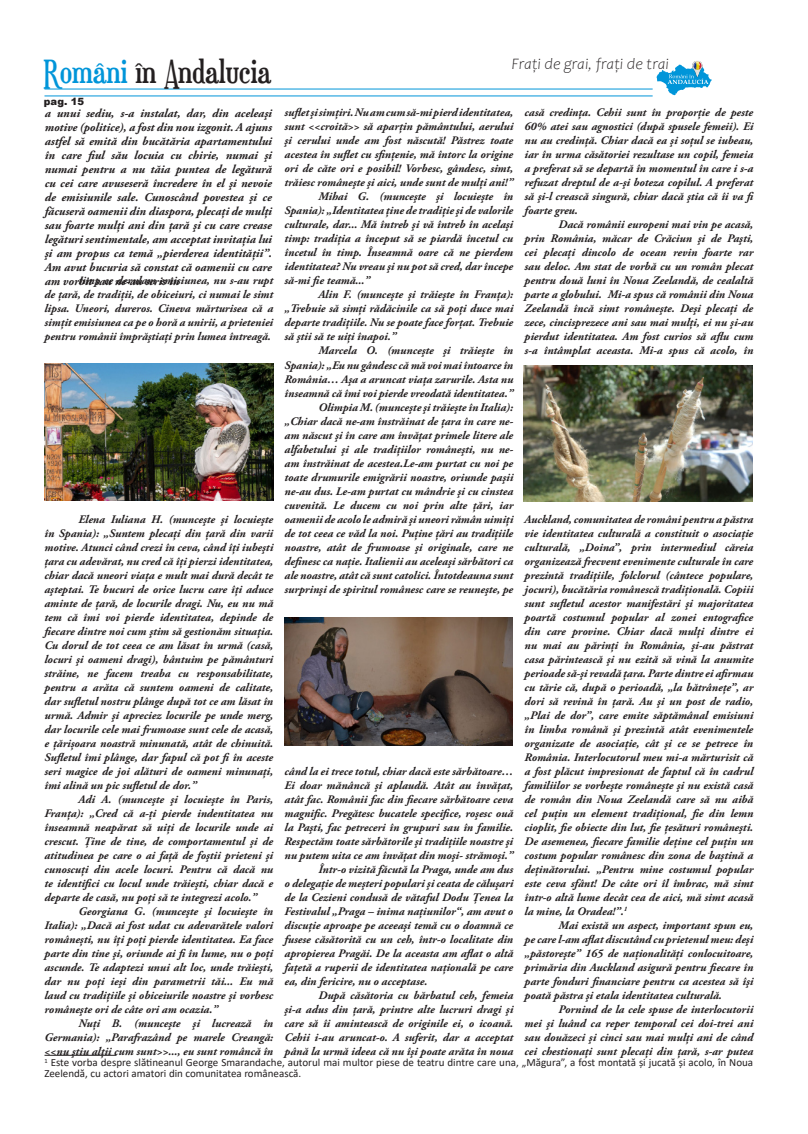
<style>
.page{position:relative;width:808px;height:1134px;background:#fff}
.page>*{position:absolute;margin:0;border:0;box-sizing:border-box;transform-origin:0 0}
.t1{font:34px "Euphorigenic";color:#231f20}
.t2{font:italic 300 16px "Candara";color:#231f20}
.t3{font:italic 700 12px/14px "Adobe Garamond Pro";color:#231f20;text-align:justify}
.t4{font:italic 700 11.5px/14px "Adobe Garamond Pro";color:#231f20;text-align:justify}
.t5{font:11px/11px "Calibri";color:#231f20}
.t6{font:900 10px "Arial";color:#231f20}
.s1{color:#0095d9}
</style>
<div class="page">
<hr style="left:44px;top:95px;width:609px;height:1px;background:#0095d9">
<hr style="left:44px;top:89px;width:609px;height:1px;background:#0095d9">
<hr style="left:44px;top:1055px;width:72px;height:1px;background:#231f20">
<img style="left:284px;top:618px;width:229px;height:128px">
<img style="left:45px;top:364px;width:228px;height:136px">
<img style="left:524px;top:366px;width:228px;height:136px">
<svg style="left:656px;top:65px;width:56px;height:30px"></svg>
<img style="left:691px;top:61px;width:12px;height:17px">
<p class="t1" style="left:44px;top:55px;width:230px"><span class="s1">Români</span> în Andalucia</p>
<p class="t2" style="left:512px;top:55px;width:159px">Frați de grai, frați de trai</p>
<p class="t6" style="left:44px;top:94px;width:42px">pag. 15</p>
<p class="t4" style="left:284px;top:106px;width:230px">suflet şi simţiri. Nu am cum să-mi pierd identitatea, sunt &lt;&lt;croită&gt;&gt; să aparţin pământului, aerului şi cerului unde am fost născută! Păstrez toate acestea în suflet cu sfințenie, mă întorc la origine ori de căte ori e posibil! Vorbesc, gândesc, simt, trăiesc româneşte şi aici, unde sunt de mulţi ani!”</p>
<p class="t4" style="left:284px;top:190px;width:230px;text-indent:34px">Mihai G. (munceşte şi locuieşte în Spania): „Identitatea ţine de tradiţie şi de valorile culturale, dar... Mă întreb şi vă întreb în acelaşi timp: tradiţia a început să se piardă încetul cu încetul în timp. Înseamnă oare că ne pierdem identitatea? Nu vreau şi nu pot să cred, dar începe să-mi fie teamă...”</p>
<p class="t4" style="left:284px;top:288px;width:230px;text-indent:34px">Alin F. (munceşte şi trăieşte în Franţa): „Trebuie să simţi rădăcinile ca să poţi duce mai departe tradiţiile. Nu se poate face forţat. Trebuie să ştii să te uiţi înapoi.”</p>
<p class="t4" style="left:284px;top:344px;width:230px;text-indent:34px">Marcela O. (munceşte şi trăieşte în Spania): „Eu nu gândesc că mă voi mai întoarce în România… Aşa a aruncat viaţa zarurile. Asta nu înseamnă că îmi voi pierde vreodată identitatea.”</p>
<p class="t4" style="left:284px;top:400px;width:230px;text-indent:34px">Olimpia M. (munceşte şi trăieşte în Italia): „Chiar dacă ne-am înstrăinat de ţara în care ne&shy;am născut şi în care am învăţat primele litere ale alfabetului şi ale tradiţiilor româneşti, nu ne&shy;am înstrăinat de acestea.Le-am purtat cu noi pe toate drumurile emigrării noastre, oriunde paşii ne-au dus. Le-am purtat cu mândrie şi cu cinstea cuvenită. Le ducem cu noi prin alte ţări, iar oamenii de acolo le admiră şi uneori rămân uimiţi de tot ceea ce văd la noi. Puţine ţări au tradiţiile noastre, atât de frumoase şi originale, care ne definesc ca naţie. Italienii au aceleaşi sărbători ca ale noastre, atât că sunt catolici. Întotdeauna sunt surprinşi de spiritul românesc care se reuneşte, pe</p>
<p class="t4" style="left:524px;top:106px;width:233px;text-align:left">casă credinţa. Cehii sunt în proporţie de peste 60% atei sau agnostici (după spusele femeii). Ei nu au credinţă. Chiar dacă ea şi soţul se iubeau, iar în urma căsătoriei rezultase un copil, femeia a preferat să se departă în momentul în care i s-a refuzat dreptul de a-şi boteza copilul. A preferat să şi-l crească singură, chiar dacă ştia că îi va fi foarte greu.</p>
<p class="t4" style="left:524px;top:218px;width:230px;text-indent:34px">Dacă românii europeni mai vin pe acasă, prin România, măcar de Crăciun şi de Paşti, cei plecaţi dincolo de ocean revin foarte rar sau deloc. Am stat de vorbă cu un român plecat pentru două luni în Noua Zeelandă, de cealaltă parte a globului. Mi-a spus că românii din Noua Zeelandă încă simt româneşte. Deşi plecaţi de zece, cincisprezece ani sau mai mulţi, ei nu şi-au pierdut identitatea. Am fost curios să aflu cum s-a întâmplat aceasta. Mi-a spus că acolo, în</p>
<p class="t3" style="left:45px;top:106px;width:229px">a unui sediu, s-a instalat, dar, din aceleaşi motive (politice), a fost din nou izgonit. A ajuns astfel să emită din bucătăria apartamentului în care fiul său locuia cu chirie, numai şi numai pentru a nu tăia puntea de legătură cu cei care avuseseră încredere în el şi nevoie de emisiunile sale. Cunoscând povestea şi ce făcuseră oamenii din diaspora, plecaţi de mulţi sau foarte mulţi ani din ţară şi cu care crease legături sentimentale, am acceptat invitaţia lui şi am propus ca temă „pierderea identităţii”.<br>Am avut bucuria să constat că oamenii cu care am vorbit sau ne-au scris în</p>
<p class="t4" style="left:44px;top:274px;width:230px;text-indent:34px">timp ce derulam emisiunea, nu s-au rupt de ţară, de tradiţii, de obiceiuri, ci numai le simt lipsa. Uneori, dureros. Cineva mărturisea că a simţit emisiunea ca pe o horă a unirii, a prieteniei pentru românii împrăştiaţi prin lumea întreagă.</p>
<p class="t4" style="left:44px;top:512px;width:230px;text-indent:34px">Elena Iuliana H. (munceşte şi locuieşte în Spania): „Suntem plecaţi din ţară din varii motive. Atunci când crezi în ceva, când îţi iubeşti ţara cu adevărat, nu cred că îţi pierzi identitatea, chiar dacă uneori viaţa e mult mai dură decât te aşteptai. Te bucuri de orice lucru care îţi aduce aminte de ţară, de locurile dragi. Nu, eu nu mă tem că îmi voi pierde identitatea, depinde de fiecare dintre noi cum ştim să gestionăm situaţia.<br>Cu dorul de tot ceea ce am lăsat în urmă (casă, locuri şi oameni dragi), bântuim pe pământuri străine, ne facem treaba cu responsabilitate, pentru a arăta că suntem oameni de calitate, dar sufletul nostru plânge după tot ce am lăsat în urmă. Admir şi apreciez locurile pe unde merg, dar locurile cele mai frumoase sunt cele de acasă, e ţărișoara noastră minunată, atât de chinuită.<br>Sufletul îmi plânge, dar fapul că pot fi în aceste seri magice de joi alături de oameni minunaţi, îmi alină un pic sufletul de dor.”</p>
<p class="t4" style="left:44px;top:792px;width:230px;text-indent:34px">Adi A. (munceşte şi locuieşte în Paris, Franţa): „Cred că a-ţi pierde indentitatea nu înseamnă neapărat să uiţi de locurile unde ai crescut. Ţine de tine, de comportamentul şi de atitudinea pe care o ai faţă de foştii prieteni şi cunoscuţi din acele locuri. Pentru că dacă nu te identifici cu locul unde trăieşti, chiar dacă e departe de casă, nu poţi să te integrezi acolo.”</p>
<p class="t4" style="left:44px;top:904px;width:230px;text-indent:34px">Georgiana G. (munceşte şi locuieşte în Italia): „Dacă ai fost udat cu adevarătele valori românești, nu îţi poţi pierde identitatea. Ea face parte din tine şi, oriunde ai fi în lume, nu o poţi ascunde. Te adaptezi unui alt loc, unde trăieşti, dar nu poţi ieşi din parametrii tăi... Eu mă laud cu tradiţiile şi obiceiurile noastre şi vorbesc româneşte ori de câte ori am ocazia.”</p>
<p class="t4" style="left:44px;top:1016px;width:230px;text-indent:34px">Nuţi B. (munceşte şi lucrează în Germania): „Parafrazând pe marele Creangă: &lt;&lt;nu ştiu alţii cum sunt&gt;&gt;..., eu sunt româncă în</p>
<p class="t5" style="left:44px;top:1057px;width:710px"><sup>1</sup> Este vorba despre slătineanul George Smarandache, autorul mai multor piese de teatru dintre care una, „Măgura”, a fost montată și jucată și acolo, în Noua<br>Zeelendă, cu actori amatori din comunitatea românească.</p>
<p class="t4" style="left:524px;top:512px;width:230px">Auckland, comunitatea de români pentru a păstra vie identitatea culturală a constituit o asociaţie culturală, „Doina”, prin intermediul căreia organizează frecvent evenimente culturale în care prezintă tradiţiile, folclorul (cântece populare, jocuri), bucătăria românescă tradiţională. Copiii sunt sufletul acestor manifestări şi majoritatea poartă costumul popular al zonei entografice din care provine. Chiar dacă mulţi dintre ei nu mai au părinţi în România, şi-au păstrat casa părintească şi nu ezită să vină la anumite perioade să-şi revadă ţara. Parte dintre ei afirmau cu tărie că, după o perioadă, „la bătrâneţe”, ar dori să revină în ţară. Au şi un post de radio, „Plai de dor”, care emite săptămânal emisiuni în limba română şi prezintă atât evenimentele organizate de asociaţie, cât şi ce se petrece în România. Interlocutorul meu mi-a mărturisit că a fost plăcut impresionat de faptul că în cadrul familiilor se vorbeşte româneşte şi nu există casă de român din Noua Zeelandă care să nu aibă cel puţin un element tradiţional, fie din lemn cioplit, fie obiecte din lut, fie ţesături româneşti.<br>De asemenea, fiecare familie deţine cel puţin un costum popular românesc din zona de baştină a deţinătorului. „Pentru mine costumul popular este ceva sfânt! De câte ori îl îmbrac, mă simt într-o altă lume decât cea de aici, mă simt acasă la mine, la Oradea!”.<sup>1</sup></p>
<p class="t4" style="left:524px;top:918px;width:230px;text-indent:34px">Mai există un aspect, important spun eu, pe care l-am aflat discutând cu prietenul meu: deşi „păstoreşte” 165 de naţionalităţi conlocuitoare, primăria din Auckland asigură pentru fiecare în parte fonduri financiare pentru ca acestea să îşi poată păstra şi etala identitatea culturală.</p>
<p class="t4" style="left:524px;top:1002px;width:230px;text-indent:34px">Pornind de la cele spuse de interlocutorii mei şi luând ca reper temporal cei doi-trei ani sau douăzeci şi cinci sau mai mulţi ani de când cei chestionaţi sunt plecaţi din ţară, s-ar putea</p>
<p class="t4" style="left:284px;top:764px;width:230px">când la ei trece totul, chiar dacă este sărbătoare… Ei doar mănâncă şi aplaudă. Atât au învăţat, atât fac. Românii fac din fiecare sărbătoare ceva magnific. Pregătesc bucatele specifice, roşesc ouă la Paşti, fac petreceri în grupuri sau în familie.<br>Respectăm toate sărbătorile şi tradiţiile noastre şi nu putem uita ce am învăţat din moşi- strămoşi.”</p>
<p class="t4" style="left:284px;top:862px;width:230px;text-indent:34px">Într-o vizită făcută la Praga, unde am dus o delegaţie de meşteri populari şi ceata de căluşari de la Cezieni condusă de vătaful Dodu Țenea la Festivalul „Praga – inima naţiunilor“, am avut o discuţie aproape pe aceeaşi temă cu o doamnă ce fusese căsătorită cu un ceh, într-o localitate din apropierea Pragăi. De la aceasta am aflat o altă faţetă a ruperii de identitatea naţională pe care ea, din fericire, nu o acceptase.</p>
<p class="t4" style="left:284px;top:988px;width:230px;text-indent:34px">După căsătoria cu bărbatul ceh, femeia şi-a adus din ţară, printre alte lucruri dragi şi care să îi amintească de originile ei, o icoană.<br>Cehii i-au aruncat-o. A suferit, dar a acceptat până la urmă ideea că nu îşi poate arăta în noua</p>
</div>
